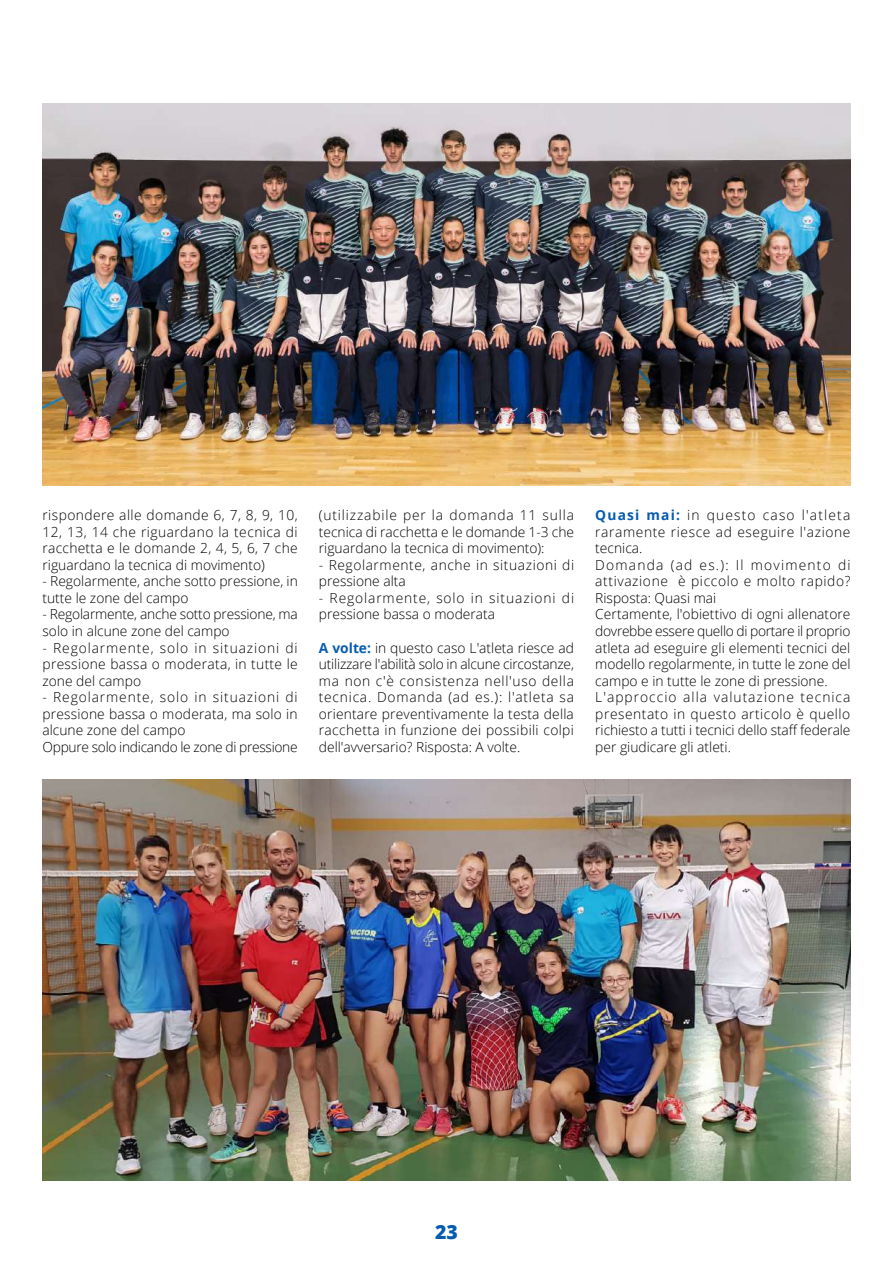
<style>
.page{position:relative;width:893px;height:1263px;background:#fff}
.page>*{position:absolute;margin:0;border:0;box-sizing:border-box;transform-origin:0 0}
.t1{font:800 19.5px "Open Sans";color:#065cb1}
.t2{font:300 13.8px/16.5px "Open Sans";color:#000;text-align:justify}
.t3{font:300 13.8px/16.5px "Open Sans";letter-spacing:.065em;color:#000}
.t4{font:300 13.8px/16.5px "Open Sans";letter-spacing:.04em;color:#000}
.s1{font-weight:700;color:#065cb1}
</style>
<div class="page">
<img style="left:43px;top:104px;width:807px;height:382px">
<img style="left:43px;top:779px;width:807px;height:402px">
<p class="t2" style="left:43px;top:506px;width:257px">rispondere alle domande 6, 7, 8, 9, 10, 12, 13, 14 che riguardano la tecnica di racchetta e le domande 2, 4, 5, 6, 7 che riguardano la tecnica di movimento)</p>
<p class="t2" style="left:43px;top:573px;width:257px">- Regolarmente, anche sotto pressione, in tutte le zone del campo</p>
<p class="t2" style="left:43px;top:606px;width:257px">- Regolarmente, anche sotto pressione, ma solo in alcune zone del campo</p>
<p class="t2" style="left:43px;top:639px;width:257px">- Regolarmente, solo in situazioni di pressione bassa o moderata, in tutte le zone del campo</p>
<p class="t2" style="left:43px;top:688px;width:257px;text-align:left">- Regolarmente, solo in situazioni di pressione bassa o moderata, ma solo in alcune zone del campo<br>Oppure solo indicando le zone di pressione</p>
<p class="t2" style="left:319px;top:506px;width:257px">(utilizzabile per la domanda 11 sulla tecnica di racchetta e le domande 1-3 che riguardano la tecnica di movimento):</p>
<p class="t4" style="left:319px;top:556px;width:257px">- Regolarmente, anche in situazioni di pressione alta</p>
<p class="t3" style="left:319px;top:589px;width:257px">- Regolarmente, solo in situazioni di pressione bassa o moderata</p>
<p class="t2" style="left:319px;top:639px;width:257px"><span class="s1">A volte:</span> in questo caso L'atleta riesce ad utilizzare l'abilità solo in alcune circostanze, ma non c'è consistenza nell'uso della tecnica. Domanda (ad es.): l'atleta sa orientare preventivamente la testa della racchetta in funzione dei possibili colpi dell'avversario? Risposta: A volte.</p>
<p class="t2" style="left:595px;top:506px;width:257px;text-align:left"><span class="s1">Quasi mai:</span> in questo caso l'atleta raramente riesce ad eseguire l'azione tecnica.<br>Domanda (ad es.): Il movimento di attivazione è piccolo e molto rapido?<br>Risposta: Quasi mai<br>Certamente, l'obiettivo di ogni allenatore dovrebbe essere quello di portare il proprio atleta ad eseguire gli elementi tecnici del modello regolarmente, in tutte le zone del campo e in tutte le zone di pressione.<br>L'approccio alla valutazione tecnica presentato in questo articolo è quello richiesto a tutti i tecnici dello staff federale per giudicare gli atleti.</p>
<h1 class="t1" style="left:435px;top:1217px;width:24px">23</h1>
</div>
